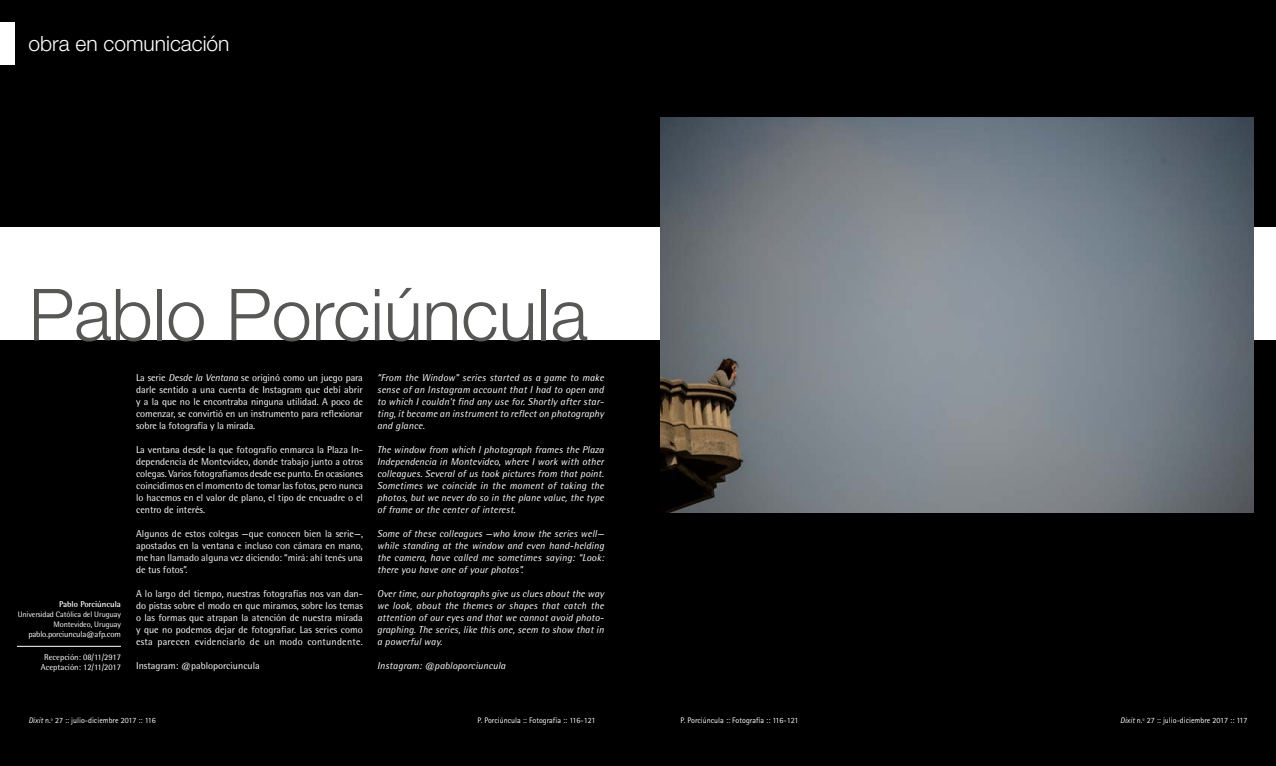
<style>
.page{position:relative;width:1276px;height:766px;background:#fff}
.page>*{position:absolute;margin:0;border:0;box-sizing:border-box;transform-origin:0 0}
.t1{font:300 72px "Helvetica Neue LT Std";color:#575756}
.t2{font:300 21px "Helvetica Neue LT Std";color:#fff}
.t3{font:10px/12px "Rotis Semi Sans Std";color:#fff;text-align:justify}
.t4{font:italic 10px/12px "Rotis Semi Sans Std";letter-spacing:.01em;color:#fff;text-align:justify}
.t5{font:8.5px/10px "Rotis Semi Sans Std";color:#fff;text-align:center}
.t6{font:700 8.5px "Rotis Semi Sans Std";color:#fff}
.t7{font:8px "Rotis Sans Serif Std";color:#fff}
.t8{font:8px/10px "Rotis Semi Sans Std";letter-spacing:-.01em;color:#fff;text-align:right}
.s1{font-style:italic}
</style>
<div class="page">
<div style="left:638px;top:0;width:638px;height:227px;background:#000"></div>
<div style="left:0;top:340px;width:638px;height:425px;background:#000"></div>
<div style="left:0;top:0;width:638px;height:227px;background:#000"></div>
<div style="left:638px;top:340px;width:638px;height:425px;background:#000"></div>
<div style="left:0;top:23px;width:14px;height:42px;background:#fff"></div>
<hr style="left:17px;top:645px;width:104px;height:1px;background:#fff">
<img style="left:660px;top:117px;width:593px;height:395px">
<h2 class="t2" style="left:28px;top:31px;width:203px">obra en comunicación</h2>
<h1 class="t1" style="left:29px;top:271px;width:560px">Pablo Porciúncula</h1>
<p class="t3" style="left:136px;top:371px;width:228px">La serie <span class="s1">Desde la Ventana</span> se originó como un juego para darle sentido a una cuenta de Instagram que debí abrir y a la que no le encontraba ninguna utilidad. A poco de comenzar, se convirtió en un instrumento para reflexionar sobre la fotografía y la mirada.</p>
<p class="t3" style="left:136px;top:443px;width:228px">La ventana desde la que fotografío enmarca la Plaza In&shy;dependencia de Montevideo, donde trabajo junto a otros colegas. Varios fotografiamos desde ese punto. En ocasiones coincidimos en el momento de tomar las fotos, pero nunca lo hacemos en el valor de plano, el tipo de encuadre o el centro de interés.</p>
<p class="t3" style="left:136px;top:527px;width:228px">Algunos de estos colegas —que conocen bien la serie—, apostados en la ventana e incluso con cámara en mano, me han llamado alguna vez diciendo: “mirá: ahí tenés una de tus fotos”.</p>
<p class="t3" style="left:136px;top:587px;width:228px">A lo largo del tiempo, nuestras fotografías nos van dan&shy;do pistas sobre el modo en que miramos, sobre los temas o las formas que atrapan la atención de nuestra mirada y que no podemos dejar de fotografiar. Las series como esta parecen evidenciarlo de un modo contundente.</p>
<p class="t3" style="left:136px;top:659px;width:125px">Instagram: @pabloporciuncula</p>
<p class="t4" style="left:377px;top:371px;width:228px">“From the Window” series started as a game to make sense of an Instagram account that I had to open and to which I couldn’t find any use for. Shortly after star&shy;ting, it became an instrument to reflect on photography and glance.</p>
<p class="t4" style="left:377px;top:443px;width:228px">The window from which I photograph frames the Plaza Independencia in Montevideo, where I work with other colleagues. Several of us took pictures from that point.<br>Sometimes we coincide in the moment of taking the photos, but we never do so in the plane value, the type of frame or the center of interest.</p>
<p class="t4" style="left:377px;top:527px;width:228px">Some of these colleagues —who know the series well— while standing at the window and even hand-helding the camera, have called me sometimes saying: “Look: there you have one of your photos”.</p>
<p class="t4" style="left:377px;top:587px;width:228px">Over time, our photographs give us clues about the way we look, about the themes or shapes that catch the attention of our eyes and that we cannot avoid photo&shy;graphing. The series, like this one, seem to show that in a powerful way.</p>
<p class="t4" style="left:377px;top:659px;width:130px">Instagram: @pabloporciuncula</p>
<p class="t6" style="left:59px;top:598px;width:63px">Pablo Porciúncula</p>
<p class="t8" style="left:18px;top:609px;width:105px">Universidad Católica del Uruguay<br>Montevideo, Uruguay</p>
<p class="t5" style="left:28px;top:628px;width:94px">pablo.porciuncula@afp.com</p>
<p class="t5" style="left:41px;top:651px;width:82px">Recepción: 08/11/2917<br>Aceptación: 12/11/2017</p>
<p class="t7" style="left:477px;top:715px;width:120px">P. Porciúncula :: Fotografía :: 116-121</p>
<p class="t7" style="left:680px;top:715px;width:120px">P. Porciúncula :: Fotografía :: 116-121</p>
<p class="t7" style="left:28px;top:715px;width:129px"><span class="s1">Dixit</span> n.º 27 :: julio-diciembre 2017 :: 116</p>
<p class="t7" style="left:1120px;top:715px;width:129px"><span class="s1">Dixit</span> n.º 27 :: julio-diciembre 2017 :: 117</p>
</div>
